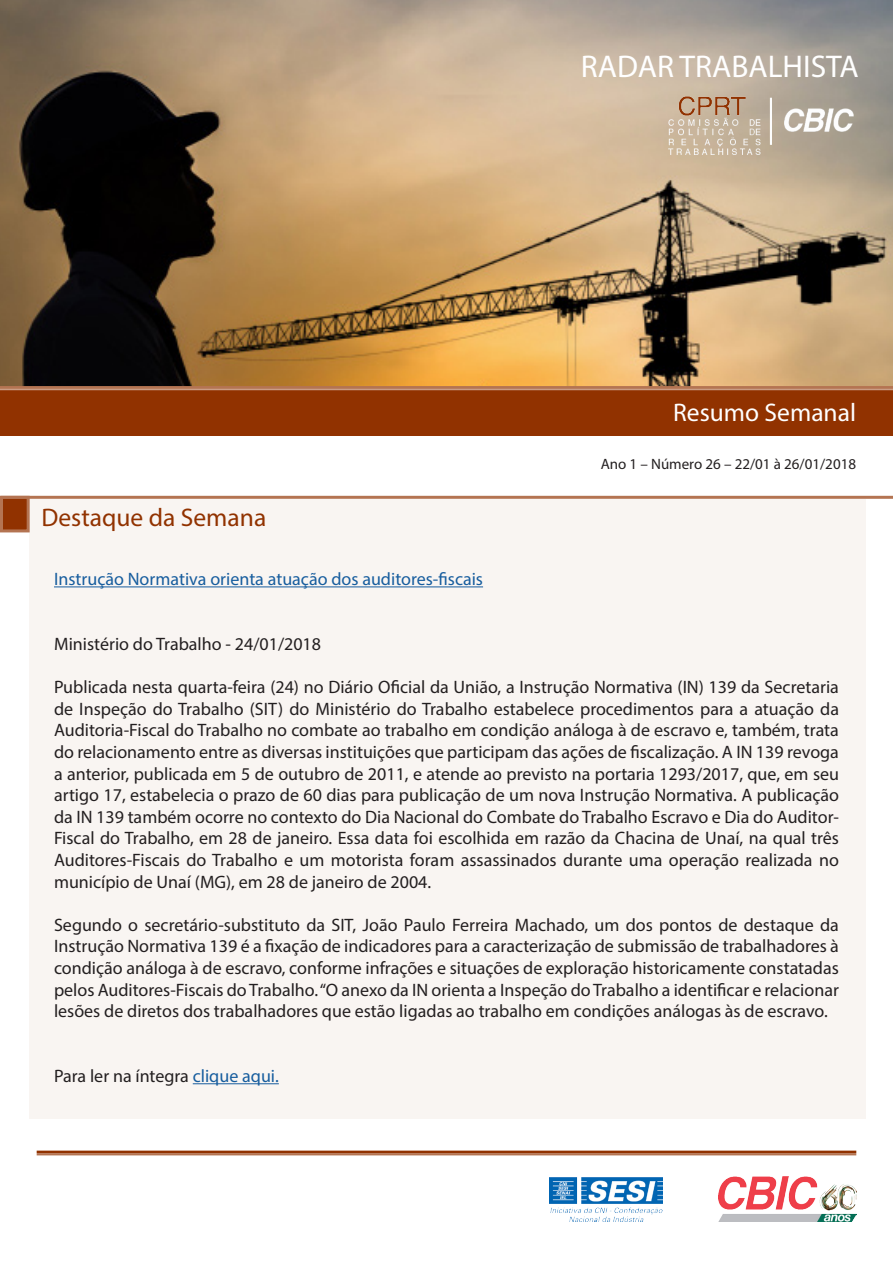
<style>
.page{position:relative;width:893px;height:1263px;background:#fff}
.page>*{position:absolute;margin:0;border:0;box-sizing:border-box;transform-origin:0 0}
.t1{font:31.5px "Myriad Pro";color:#fff}
.t2{font:25.5px "Myriad Pro";color:#913200}
.t3{font:25.5px "Myriad Pro";color:#fff}
.t4{font:18px/21.6px "Myriad Pro";color:#231f20;text-align:justify}
.t5{font:18px "Myriad Pro";color:#175d9e}
.t6{font:15px "Myriad Pro";color:#231f20}
.s1{color:#175d9e}
</style>
<div class="page">
<img style="left:0;top:0;width:893px;height:386px">
<div style="left:30px;top:499px;width:836px;height:619px;background:#f9f5f2"></div>
<div style="left:2px;top:497px;width:26px;height:34px;background:#913200"></div>
<div style="left:0;top:496px;width:30px;height:36px;border:3px solid #b47452"></div>
<hr style="left:0;top:496px;width:893px;height:3px;background:#b47452">
<img style="left:718px;top:1176px;width:139px;height:45px">
<img style="left:550px;top:1177px;width:112px;height:44px">
<hr style="left:37px;top:1150px;width:819px;height:3px;background:#913200">
<hr style="left:37px;top:1154px;width:819px;height:1px;background:#b47452">
<div style="left:0;top:388px;width:893px;height:47px;background:#913200"></div>
<img style="left:654px;top:89px;width:212px;height:70px">
<hr style="left:0;top:386px;width:893px;height:3px;background:#b47452">
<hr style="left:0;top:389px;width:893px;height:1px;background:#ca9d85">
<hr style="left:54px;top:586px;width:429px;height:1px;background:#175d9e">
<hr style="left:193px;top:1083px;width:86px;height:1px;background:#175d9e">
<p class="t1" style="left:581px;top:47px;width:279px">RADAR TRABALHISTA</p>
<p class="t2" style="left:41px;top:502px;width:226px">Destaque da Semana</p>
<p class="t5" style="left:54px;top:568px;width:431px">Instrução Normativa orienta atuação dos auditores-fiscais</p>
<p class="t3" style="left:673px;top:397px;width:184px">Resumo Semanal</p>
<p class="t6" style="left:601px;top:455px;width:257px">Ano 1 – Número 26 – 22/01 à 26/01/2018</p>
<p class="t4" style="left:54px;top:633px;width:269px">Ministério do Trabalho - 24/01/2018</p>
<p class="t4" style="left:54px;top:676px;width:787px">Publicada nesta quarta-feira (24) no Diário Oficial da União, a Instrução Normativa (IN) 139 da Secretaria de Inspeção do Trabalho (SIT) do Ministério do Trabalho estabelece procedimentos para a atuação da Auditoria-Fiscal do Trabalho no combate ao trabalho em condição análoga à de escravo e, também, trata do relacionamento entre as diversas instituições que participam das ações de fiscalização. A IN 139 revoga a anterior, publicada em 5 de outubro de 2011, e atende ao previsto na portaria 1293/2017, que, em seu artigo 17, estabelecia o prazo de 60 dias para publicação de um nova Instrução Normativa. A publicação da IN 139 também ocorre no contexto do Dia Nacional do Combate do Trabalho Escravo e Dia do Auditor-Fiscal do Trabalho, em 28 de janeiro. Essa data foi escolhida em razão da Chacina de Unaí, na qual três Auditores-Fiscais do Trabalho e um motorista foram assassinados durante uma operação realizada no município de Unaí (MG), em 28 de janeiro de 2004.</p>
<p class="t4" style="left:54px;top:914px;width:786px">Segundo o secretário-substituto da SIT, João Paulo Ferreira Machado, um dos pontos de destaque da Instrução Normativa 139 é a fixação de indicadores para a caracterização de submissão de trabalhadores à condição análoga à de escravo, conforme infrações e situações de exploração historicamente constatadas pelos Auditores-Fiscais do Trabalho. “O anexo da IN orienta a Inspeção do Trabalho a identificar e relacionar lesões de diretos dos trabalhadores que estão ligadas ao trabalho em condições análogas às de escravo.</p>
<p class="t4" style="left:54px;top:1065px;width:226px">Para ler na íntegra <span class="s1">clique aqui.</span></p>
</div>
